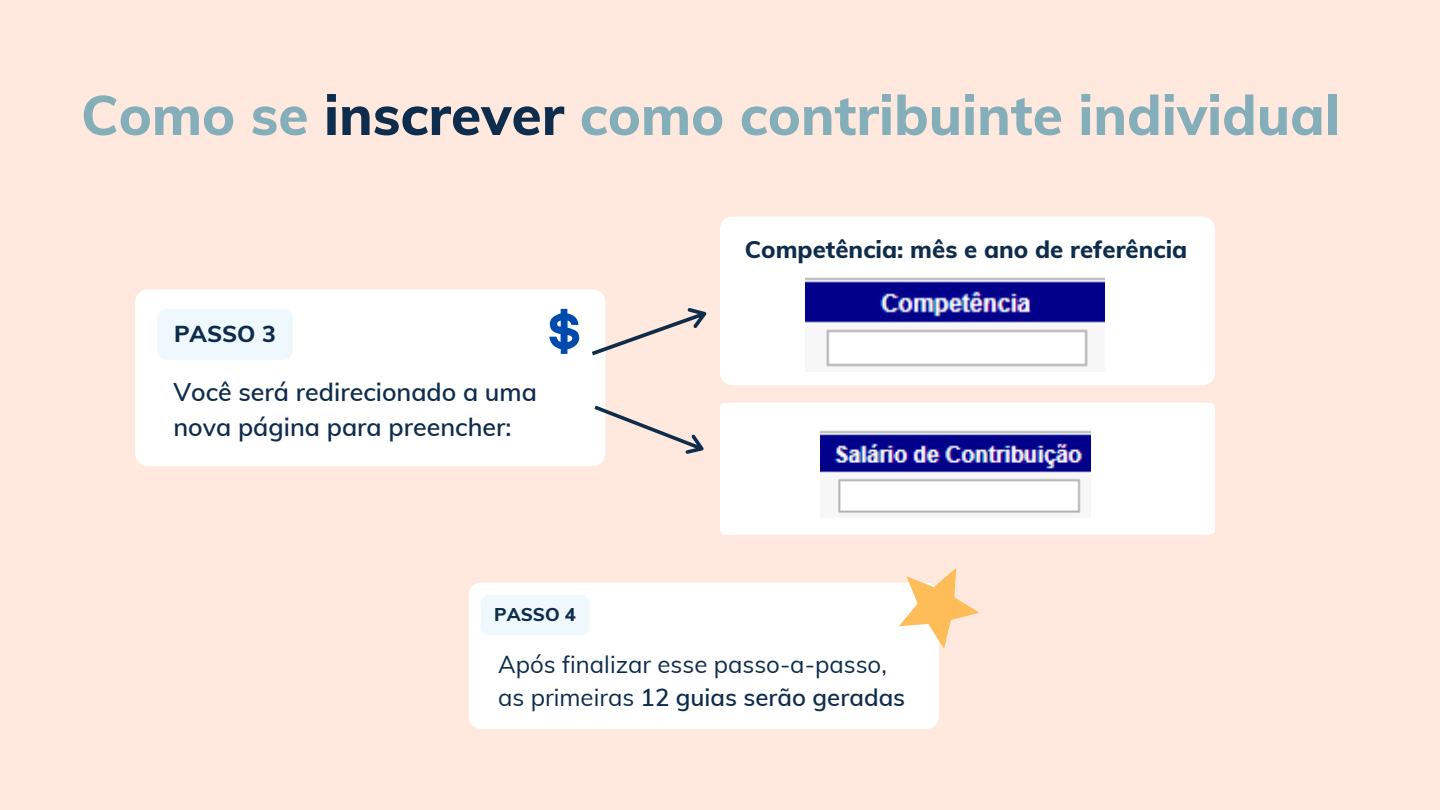
<style>
.page{position:relative;width:1440px;height:810px;background:#ffe9df}
.page>*{position:absolute;margin:0;border:0;box-sizing:border-box;transform-origin:0 0}
.t1{font:800 55px "Muli";color:#84aeb9}
.t2{font:600 25px/34.5px "Muli";color:#0e2c4b}
.t3{font:24px/33px "Muli";color:#0e2c4b}
.t4{font:800 24px "Muli";color:#0e2c4b}
.t5{font:800 23px "Muli";color:#0e2c4b}
.t6{font:800 18.5px "Muli";color:#0e2c4b}
.s1{color:#0e2c4b}
.s2{font-weight:600}
</style>
<div class="page">
<div style="left:135px;top:290px;width:470px;height:176px;background:#fff;border-radius:12px"></div>
<div style="left:720px;top:217px;width:495px;height:168px;background:#fff;border-radius:12px"></div>
<div style="left:720px;top:403px;width:495px;height:132px;background:#fff;border-radius:5px"></div>
<div style="left:157px;top:309px;width:136px;height:51px;background:#eff9fd;border-radius:10px"></div>
<img style="left:806px;top:277px;width:299px;height:90px">
<img style="left:820px;top:430px;width:270px;height:83px">
<div style="left:469px;top:583px;width:470px;height:146px;background:#fff;border-radius:12px"></div>
<div style="left:481px;top:595px;width:109px;height:40px;background:#eff9fd;border-radius:8px"></div>
<svg style="left:592px;top:303px;width:115px;height:60px"></svg>
<svg style="left:594px;top:398px;width:110px;height:60px"></svg>
<svg style="left:549px;top:309px;width:30px;height:45px"></svg>
<svg style="left:885px;top:568px;width:94px;height:81px"></svg>
<p class="t1" style="left:81px;top:80px;width:1260px">Como se <span class="s1">inscrever</span> como contribuinte individual</p>
<p class="t5" style="left:174px;top:319px;width:103px">PASSO 3</p>
<p class="t2" style="left:173px;top:375px;width:365px">Você será redirecionado a uma nova página para preencher:</p>
<p class="t4" style="left:745px;top:234px;width:444px">Competência: mês e ano de referência</p>
<p class="t6" style="left:494px;top:603px;width:83px">PASSO 4</p>
<p class="t3" style="left:498px;top:648px;width:409px">Após finalizar esse passo-a-passo, as primeiras <span class="s2">12 guias serão geradas</span></p>
</div>
